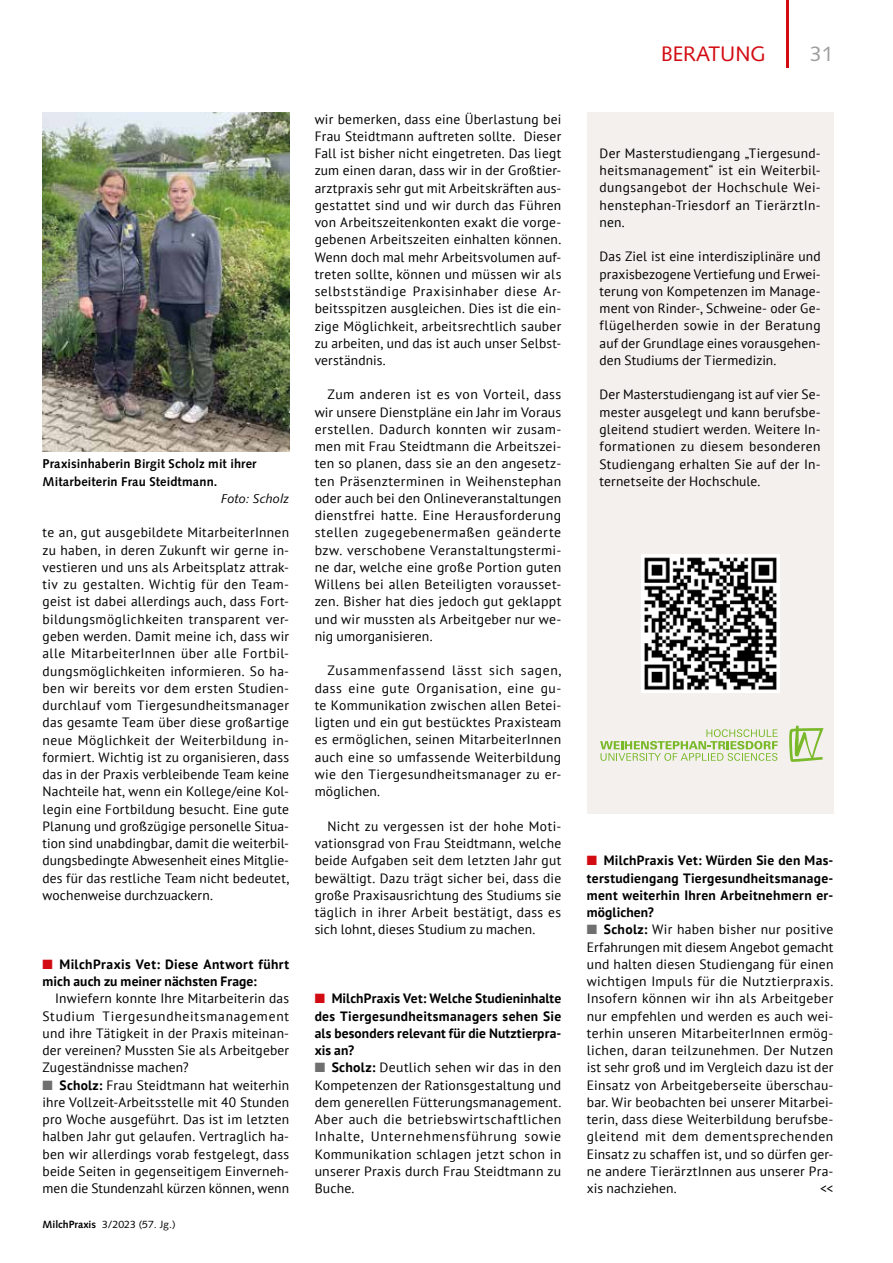
<style>
.page{position:relative;width:893px;height:1263px;background:#fff}
.page>*{position:absolute;margin:0;border:0;box-sizing:border-box;transform-origin:0 0}
.t1{font:21px "Syntax LT Std";color:#d20a11}
.t2{font:21px "Syntax LT Std";color:#9d9d9c}
.t3{font:13.5px/17.2px "PT Sans";letter-spacing:.015em;color:#000;text-align:justify}
.t4{font:700 13.5px/17.2px "PT Sans";letter-spacing:.02em;color:#000;text-align:justify}
.t5{font:700 12.75px/17.2px "Syntax LT Std";letter-spacing:.01em;color:#000}
.t6{font:italic 12.75px "Syntax LT Std";letter-spacing:.005em;color:#000}
.t7{font:10.5px "Syntax LT Std";color:#000}
.s1{color:#d20a11}
.s2{color:#706f6f}
.s3{font-weight:700}
</style>
<div class="page">
<hr style="left:787px;top:0;width:2px;height:68px;background:#d20a11">
<img style="left:43px;top:112px;width:246px;height:339px">
<div style="left:587px;top:112px;width:246px;height:701px;background:#f3f0ee"></div>
<img style="left:641px;top:555px;width:138px;height:138px">
<svg style="left:789px;top:726px;width:35px;height:36px"></svg>
<svg style="left:600px;top:729px;width:178px;height:32px"></svg>
<p class="t5" style="left:43px;top:455px;width:215px">Praxisinhaberin Birgit Scholz mit ihrer<br>Mitarbeiterin Frau Steidtmann.</p>
<p class="t6" style="left:221px;top:491px;width:70px">Foto: Scholz</p>
<p class="t3" style="left:43px;top:524px;width:248px">te an, gut ausgebildete MitarbeiterInnen zu haben, in deren Zukunft wir gerne in&shy;vestieren und uns als Arbeitsplatz attrak&shy;tiv zu gestalten. Wichtig für den Team&shy;geist ist dabei allerdings auch, dass Fort&shy;bildungsmöglichkeiten transparent ver&shy;geben werden. Damit meine ich, dass wir alle MitarbeiterInnen über alle Fortbil&shy;dungsmöglichkeiten informieren. So ha&shy;ben wir bereits vor dem ersten Studien&shy;durchlauf vom Tiergesundheitsmanager das gesamte Team über diese großartige neue Möglichkeit der Weiterbildung in&shy;formiert. Wichtig ist zu organisieren, dass das in der Praxis verbleibende Team keine Nachteile hat, wenn ein Kollege/eine Kol&shy;legin eine Fortbildung besucht. Eine gute Planung und großzügige personelle Situa&shy;tion sind unabdingbar, damit die weiterbil&shy;dungsbedingte Abwesenheit eines Mitglie&shy;des für das restliche Team nicht bedeutet, wochenweise durchzuackern.</p>
<p class="t4" style="left:43px;top:955px;width:248px"><span class="s1">■</span> MilchPraxis Vet: Diese Antwort führt mich auch zu meiner nächsten Frage:</p>
<p class="t3" style="left:43px;top:990px;width:248px;text-indent:13px">Inwiefern konnte Ihre Mitarbeiterin das Studium Tiergesundheitsmanagement und ihre Tätigkeit in der Praxis miteinan&shy;der vereinen? Mussten Sie als Arbeitgeber Zugeständnisse machen?</p>
<p class="t3" style="left:43px;top:1076px;width:248px"><span class="s2">■</span> <span class="s3">Scholz:</span> Frau Steidtmann hat weiterhin ihre Vollzeit-Arbeitsstelle mit 40 Stunden pro Woche ausgeführt. Das ist im letzten halben Jahr gut gelaufen. Vertraglich ha&shy;ben wir allerdings vorab festgelegt, dass beide Seiten in gegenseitigem Einverneh&shy;men die Stundenzahl kürzen können, wenn</p>
<p class="t7" style="left:43px;top:1218px;width:135px"><span class="s3">MilchPraxis</span> 3/2023 (57. JG.)</p>
<p class="t3" style="left:315px;top:110px;width:248px">wir bemerken, dass eine Überlastung bei Frau Steidtmann auftreten sollte. Dieser Fall ist bisher nicht eingetreten. Das liegt zum einen daran, dass wir in der Großtier&shy;arztpraxis sehr gut mit Arbeitskräften aus&shy;gestattet sind und wir durch das Führen von Arbeitszeitenkonten exakt die vorge&shy;gebenen Arbeitszeiten einhalten können.<br>Wenn doch mal mehr Arbeitsvolumen auf&shy;treten sollte, können und müssen wir als selbstständige Praxisinhaber diese Ar&shy;beitsspitzen ausgleichen. Dies ist die ein&shy;zige Möglichkeit, arbeitsrechtlich sauber zu arbeiten, und das ist auch unser Selbst&shy;verständnis.</p>
<p class="t3" style="left:315px;top:386px;width:248px;text-indent:13px">Zum anderen ist es von Vorteil, dass wir unsere Dienstpläne ein Jahr im Voraus erstellen. Dadurch konnten wir zusam&shy;men mit Frau Steidtmann die Arbeitszei&shy;ten so planen, dass sie an den angesetz&shy;ten Präsenzterminen in Weihenstephan oder auch bei den Onlineveranstaltungen dienstfrei hatte. Eine Herausforderung stellen zugegebenermaßen geänderte bzw. verschobene Veranstaltungstermi&shy;ne dar, welche eine große Portion guten Willens bei allen Beteiligten vorausset&shy;zen. Bisher hat dies jedoch gut geklappt und wir mussten als Arbeitgeber nur we&shy;nig umorganisieren.</p>
<p class="t3" style="left:315px;top:662px;width:248px;text-indent:13px">Zusammenfassend lässt sich sagen, dass eine gute Organisation, eine gu&shy;te Kommunikation zwischen allen Betei&shy;ligten und ein gut bestücktes Praxisteam es ermöglichen, seinen MitarbeiterInnen auch eine so umfassende Weiterbildung wie den Tiergesundheitsmanager zu er&shy;möglichen.</p>
<p class="t3" style="left:315px;top:817px;width:248px;text-indent:13px">Nicht zu vergessen ist der hohe Moti&shy;vationsgrad von Frau Steidtmann, welche beide Aufgaben seit dem letzten Jahr gut bewältigt. Dazu trägt sicher bei, dass die große Praxisausrichtung des Studiums sie täglich in ihrer Arbeit bestätigt, dass es sich lohnt, dieses Studium zu machen.</p>
<p class="t4" style="left:315px;top:990px;width:248px"><span class="s1">■</span> MilchPraxis Vet: Welche Studieninhalte des Tiergesundheitsmanagers sehen Sie als besonders relevant für die Nutztierpra&shy;xis an?</p>
<p class="t3" style="left:315px;top:1058px;width:248px"><span class="s2">■</span> <span class="s3">Scholz:</span> Deutlich sehen wir das in den Kompetenzen der Rationsgestaltung und dem generellen Fütterungsmanagement.<br>Aber auch die betriebswirtschaftlichen Inhalte, Unternehmensführung sowie Kommunikation schlagen jetzt schon in unserer Praxis durch Frau Steidtmann zu Buche.</p>
<h1 class="t1" style="left:661px;top:41px;width:26px">BERATUNG</h1>
<h1 class="t2" style="left:810px;top:41px;width:25px">31</h1>
<p class="t3" style="left:600px;top:144px;width:223px">Der Masterstudiengang „Tiergesund&shy;heitsmanagement“ ist ein Weiterbil&shy;dungsangebot der Hochschule Wei&shy;henstephan-Triesdorf an TierärztIn&shy;nen.</p>
<p class="t3" style="left:600px;top:248px;width:223px">Das Ziel ist eine interdisziplinäre und praxisbezogene Vertiefung und Erwei&shy;terung von Kompetenzen im Manage&shy;ment von Rinder-, Schweine- oder Ge&shy;flügelherden sowie in der Beratung auf der Grundlage eines vorausgehen&shy;den Studiums der Tiermedizin.</p>
<p class="t3" style="left:600px;top:386px;width:223px">Der Masterstudiengang ist auf vier Se&shy;mester ausgelegt und kann berufsbe&shy;gleitend studiert werden. Weitere In&shy;formationen zu diesem besonderen Studiengang erhalten Sie auf der In&shy;ternetseite der Hochschule.</p>
<p class="t4" style="left:587px;top:852px;width:248px"><span class="s1">■</span> MilchPraxis Vet: Würden Sie den Mas&shy;terstudiengang Tiergesundheitsmanage&shy;ment weiterhin Ihren Arbeitnehmern er&shy;möglichen?</p>
<p class="t3" style="left:587px;top:920px;width:248px"><span class="s2">■</span> <span class="s3">Scholz:</span> Wir haben bisher nur positive Erfahrungen mit diesem Angebot gemacht und halten diesen Studiengang für einen wichtigen Impuls für die Nutztierpraxis.<br>Insofern können wir ihn als Arbeitgeber nur empfehlen und werden es auch wei&shy;terhin unseren MitarbeiterInnen ermög&shy;lichen, daran teilzunehmen. Der Nutzen ist sehr groß und im Vergleich dazu ist der Einsatz von Arbeitgeberseite überschau&shy;bar. Wir beobachten bei unserer Mitarbei&shy;terin, dass diese Weiterbildung berufsbe&shy;gleitend mit dem dementsprechenden Einsatz zu schaffen ist, und so dürfen ger&shy;ne andere TierärztInnen aus unserer Pra&shy;xis nachziehen.</p>
<p class="t3" style="left:820px;top:1179px;width:15px">&lt;&lt;</p>
</div>
